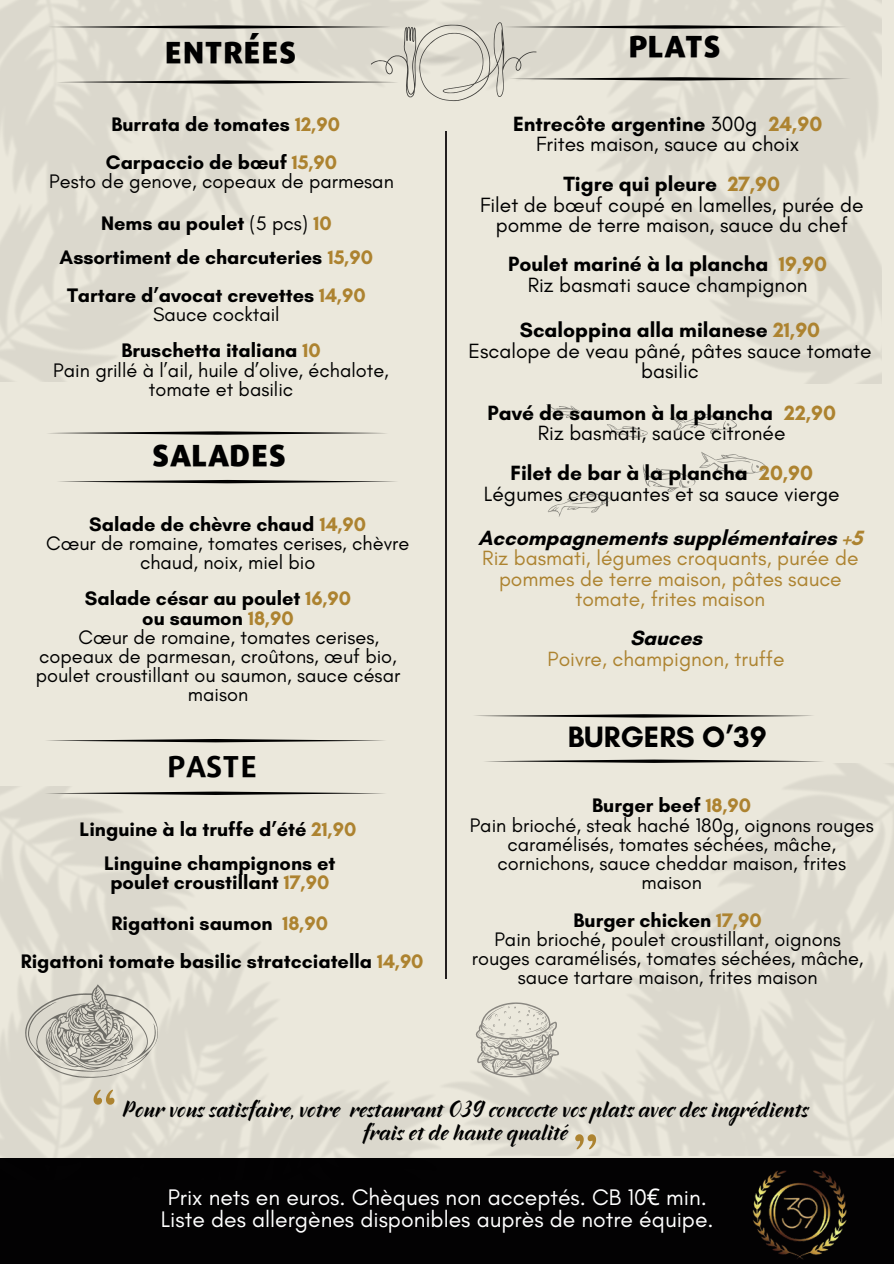
<style>
.page{position:relative;width:894px;height:1264px;background:#fff}
.page>*{position:absolute;margin:0;border:0;box-sizing:border-box;transform-origin:0 0}
.t1{font:68.55px "Diwan Basma";color:#ad8330}
.t2{font:900 30px "Repo";color:#000}
.t3{font:700 30px "Glacial Indifference";color:#000}
.t4{font:700 30px "Repo";color:#000}
.t5{font:23.25px/23px "Inters";color:#000;text-align:center}
.t6{font:22.95px/22.5px "Glacial Indifference";color:#fff}
.t7{font:21px/20.2px "Glacial Indifference";color:#000;text-align:center}
.t8{font:21px/20.2px "Glacial Indifference";color:#ad8330;text-align:center}
.t9{font:19.95px/19.2px "Glacial Indifference";color:#000;text-align:center}
.t10{font:700 19.95px/19.2px "Glacial Indifference";color:#000;text-align:center}
.s1{color:#ad8330}
.s2{font-weight:400}
.s3{font-weight:700}
.s4{font-weight:700;color:#ad8330}
.s5{font-weight:700;color:#000}
.s6{font-family:"Noto Sans"}
</style>
<div class="page">
<div style="left:0;top:0;width:893px;height:1263px;background:#ebe8dc"></div>
<img style="left:446px;top:0;width:434px;height:384px">
<div style="left:0;top:1158px;width:893px;height:105px;background:#030203"></div>
<img style="left:446px;top:763px;width:447px;height:392px">
<img style="left:0;top:786px;width:467px;height:372px">
<svg style="left:48px;top:431px;width:338px;height:4px"></svg>
<svg style="left:59px;top:480px;width:337px;height:3px"></svg>
<svg style="left:47px;top:739px;width:338px;height:3px"></svg>
<svg style="left:45px;top:791px;width:341px;height:4px"></svg>
<svg style="left:25px;top:984px;width:133px;height:93px"></svg>
<svg style="left:49px;top:22px;width:801px;height:79px"></svg>
<hr style="left:444px;top:131px;width:2px;height:847px;background:#231f20">
<svg style="left:475px;top:714px;width:338px;height:3px"></svg>
<svg style="left:485px;top:759px;width:338px;height:4px"></svg>
<svg style="left:475px;top:1001px;width:85px;height:76px"></svg>
<svg style="left:546px;top:404px;width:220px;height:113px"></svg>
<img style="left:752px;top:1170px;width:95px;height:89px">
<h2 class="t2" style="left:165px;top:32px;width:133px">ENTRÉES</h2>
<p class="t10" style="left:111px;top:114px;width:230px">Burrata de tomates <span class="s1">12,90</span></p>
<p class="t10" style="left:106px;top:153px;width:233px">Carpaccio de bœuf <span class="s1">15,90</span></p>
<h2 class="t9" style="left:49px;top:172px;width:346px">Pesto de genove, copeaux de parmesan</h2>
<p class="t10" style="left:101px;top:213px;width:232px">Nems au poulet <span class="s2">(5 pcs)</span> <span class="s1">10</span></p>
<p class="t10" style="left:60px;top:247px;width:315px">Assortiment de charcuteries <span class="s1">15,90</span></p>
<h2 class="t10" style="left:67px;top:285px;width:300px">Tartare d’avocat crevettes <span class="s1">14,90</span></h2>
<p class="t9" style="left:153px;top:304px;width:128px">Sauce cocktail</p>
<p class="t10" style="left:121px;top:341px;width:201px">Bruschetta italiana <span class="s1">10</span></p>
<h1 class="t9" style="left:53px;top:360px;width:337px">Pain grillé à l’ail, huile d’olive, échalote, tomate et basilic</h1>
<h1 class="t2" style="left:153px;top:435px;width:135px">SALADES</h1>
<p class="t10" style="left:89px;top:514px;width:278px">Salade de chèvre chaud <span class="s1">14,90</span></p>
<p class="t9" style="left:46px;top:533px;width:364px">Cœur de romaine, tomates cerises, chèvre chaud, noix, miel bio</p>
<p class="t10" style="left:85px;top:589px;width:268px">Salade césar au poulet <span class="s1">16,90</span></p>
<h1 class="t10" style="left:142px;top:608px;width:153px">ou saumon <span class="s1">18,90</span></h1>
<h2 class="t9" style="left:78px;top:627px;width:302px">Cœur de romaine, tomates cerises,</h2>
<h2 class="t9" style="left:39px;top:646px;width:359px">copeaux de parmesan, croûtons, œuf bio,</h2>
<h2 class="t9" style="left:36px;top:665px;width:366px">poulet croustillant ou saumon, sauce césar</h2>
<h2 class="t9" style="left:188px;top:684px;width:62px">maison</h2>
<p class="t4" style="left:167px;top:746px;width:92px">PASTE</p>
<p class="t10" style="left:80px;top:819px;width:278px">Linguine à la truffe d’été <span class="s1">21,90</span></p>
<p class="t10" style="left:104px;top:853px;width:233px">Linguine champignons et poulet croustillant <span class="s1">17,90</span></p>
<p class="t10" style="left:111px;top:913px;width:218px">Rigattoni saumon <span class="s1">18,90</span></p>
<h2 class="t10" style="left:21px;top:951px;width:404px">Rigattoni tomate basilic stratcciatella <span class="s1">14,90</span></h2>
<p class="t2" style="left:628px;top:26px;width:94px">PLATS</p>
<p class="t7" style="left:513px;top:113px;width:310px"><span class="s3">Entrecôte argentine</span> 300g <span class="s4">24,90<br></span>Frites maison, sauce au choix</p>
<p class="t7" style="left:480px;top:174px;width:385px"><span class="s3">Tigre qui pleure</span> <span class="s4">27,90<br></span>Filet de bœuf coupé en lamelles, purée de pomme de terre maison, sauce du chef</p>
<h1 class="t7" style="left:508px;top:254px;width:320px"><span class="s3">Poulet mariné à la plancha</span> <span class="s4">19,90<br></span>Riz basmati sauce champignon</h1>
<h2 class="t7" style="left:468px;top:320px;width:404px"><span class="s3">Scaloppina alla milanese</span> <span class="s4">21,90<br></span>Escalope de veau pâné, pâtes sauce tomate basilic</h2>
<p class="t7" style="left:487px;top:402px;width:350px"><span class="s3">Pavé de saumon à la plancha</span> <span class="s4">22,90<br></span>Riz basmati, sauce citronée</p>
<h2 class="t7" style="left:483px;top:463px;width:357px"><span class="s3">Filet de bar à la plancha</span> <span class="s4">20,90<br></span>Légumes croquantes et sa sauce vierge</h2>
<h2 class="t8" style="left:478px;top:527px;width:386px"><span class="s5">Accompagnements supplémentaires</span> <span class="s3">+5<br></span>Riz basmati, légumes croquants, purée de pommes de terre maison, pâtes sauce tomate, frites maison</h2>
<p class="t8" style="left:547px;top:628px;width:238px"><span class="s5">Sauces<br></span>Poivre, champignon, truffe</p>
<h3 class="t3" style="left:567px;top:718px;width:200px">BURGERS O’39</h3>
<p class="t10" style="left:592px;top:795px;width:160px">Burger beef <span class="s1">18,90</span></p>
<p class="t9" style="left:469px;top:815px;width:405px">Pain brioché, steak haché 180g, oignons rouges caramélisés, tomates séchées, mâche, cornichons, sauce cheddar maison, frites maison</p>
<p class="t10" style="left:573px;top:910px;width:190px">Burger chicken <span class="s1">17,90</span></p>
<h3 class="t9" style="left:471px;top:929px;width:393px">Pain brioché, poulet croustillant, oignons rouges caramélisés, tomates séchées, mâche, sauce tartare maison, frites maison</h3>
<p class="t1" style="left:89px;top:1079px;width:31px">“</p>
<p class="t5" style="left:122px;top:1098px;width:688px">Pour vous satisfaire, votre restaurant O39 concocte vos plats avec des ingrédients frais et de haute qualité</p>
<p class="t1" style="left:570px;top:1125px;width:31px">”</p>
<p class="t6" style="left:161px;top:1185px;width:554px">Prix nets en euros. Chèques non acceptés. CB 10<span class="s6">€</span> min.<br>Liste des allergènes disponibles auprès de notre équipe.</p>
</div>
